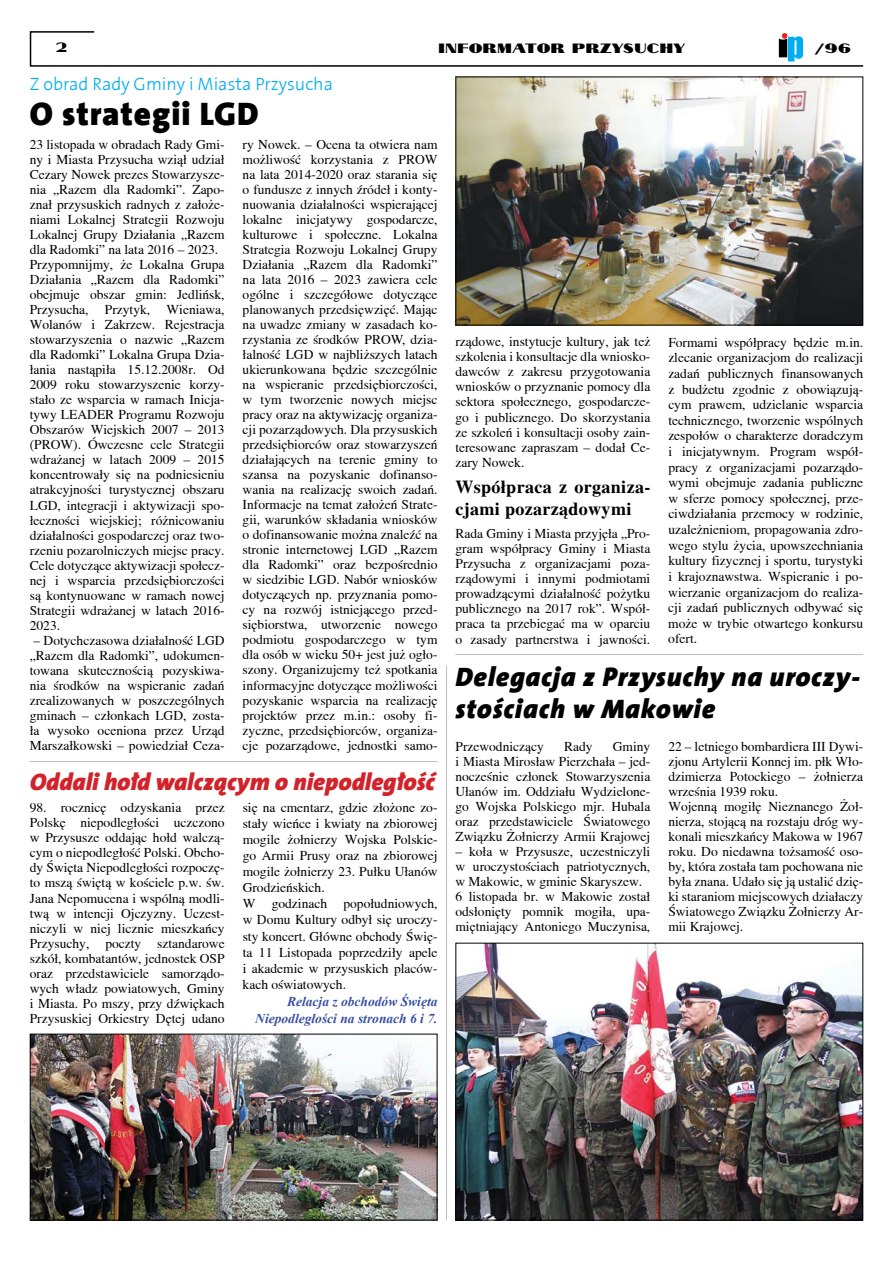
<style>
.page{position:relative;width:893px;height:1263px;background:#fff}
.page>*{position:absolute;margin:0;border:0;box-sizing:border-box;transform-origin:0 0}
.t1{font:900 33px "The Sans CEB9";letter-spacing:.03em;color:#000}
.t2{font:italic 900 27px/32.4px "The Sans CEB9";letter-spacing:.03em;color:#000}
.t3{font:italic 900 24px "The Sans CEB9";color:#d2232a}
.t4{font:700 18px/21.6px "Toronto";letter-spacing:.02em;color:#000}
.t5{font:300 18px "The Sans CEB3";color:#00aeef}
.t6{font:13.5px/15px "Toronto";color:#000;text-align:justify}
.t7{font:italic 700 13.5px/17.2px "Times New Roman";color:#374fa2;text-align:right}
.t8{font:13.5px "Cyklop";color:#000}
</style>
<div class="page">
<svg style="left:29px;top:31px;width:835px;height:36px"></svg>
<hr style="left:455px;top:654px;width:408px;height:1px;background:#bcbec0">
<hr style="left:30px;top:761px;width:407px;height:1px;background:#bcbec0">
<hr style="left:446px;top:665px;width:1px;height:555px;background:#bcbec0">
<img style="left:32px;top:1036px;width:403px;height:182px">
<div style="left:30px;top:1034px;width:407px;height:186px;border:1px solid #000"></div>
<img style="left:457px;top:945px;width:404px;height:273px">
<div style="left:455px;top:943px;width:408px;height:277px;border:1px solid #000"></div>
<img style="left:457px;top:79px;width:404px;height:244px">
<div style="left:455px;top:77px;width:408px;height:248px;border:1px solid #000"></div>
<p class="t8" style="left:55px;top:37px;width:15px">2</p>
<p class="t8" style="left:438px;top:37px;width:249px">INFORMATOR PRZYSUCHY</p>
<h3 class="t5" style="left:30px;top:74px;width:305px">Z obrad Rady Gminy i Miasta Przysucha</h3>
<p class="t8" style="left:815px;top:37px;width:38px">/96</p>
<h1 class="t1" style="left:30px;top:94px;width:230px">O strategii LGD</h1>
<p class="t6" style="left:30px;top:137px;width:196px;text-align:left">23 listopada w obradach Rady Gmi&shy;ny i Miasta Przysucha wziął udział<br>Cezary Nowek prezes Stowarzysze&shy;nia „Razem dla Radomki”. Zapo&shy;znał przysuskich radnych z założe&shy;niami Lokalnej Strategii Rozwoju<br>Lokalnej Grupy Działania „Razem dla Radomki” na lata 2016 – 2023.<br>Przypomnijmy, że Lokalna Grupa<br>Działania „Razem dla Radomki” obejmuje obszar gmin: Jedlińsk,<br>Przysucha, Przytyk, Wieniawa,<br>Wolanów i Zakrzew. Rejestracja stowarzyszenia o nazwie „Razem dla Radomki” Lokalna Grupa Dzia&shy;łania nastąpiła 15.12.2008r. Od<br>2009 roku stowarzyszenie korzy&shy;stało ze wsparcia w ramach Inicja&shy;tywy LEADER Programu Rozwoju<br>Obszarów Wiejskich 2007 – 2013 (PROW). Ówczesne cele Strategii wdrażanej w latach 2009 – 2015 koncentrowały się na podniesieniu atrakcyjności turystycznej obszaru<br>LGD, integracji i aktywizacji spo&shy;łeczności wiejskiej; różnicowaniu działalności gospodarczej oraz two&shy;rzeniu pozarolniczych miejsc pracy.<br>Cele dotyczące aktywizacji społecz&shy;nej i wsparcia przedsiębiorczości są kontynuowane w ramach nowej<br>Strategii wdrażanej w latach 2016-<br>2023.</p>
<p class="t6" style="left:30px;top:632px;width:196px">– Dotychczasowa działalność LGD „Razem dla Radomki”, udokumen&shy;towana skutecznością pozyskiwa&shy;nia środków na wspieranie zadań zrealizowanych w poszczególnych gminach – członkach LGD, zosta&shy;ła wysoko oceniona przez Urząd Marszałkowski – powiedział Ceza-</p>
<p class="t6" style="left:243px;top:137px;width:196px">ry Nowek. – Ocena ta otwiera nam możliwość korzystania z PROW na lata 2014-2020 oraz starania się o fundusze z innych źródeł i konty&shy;nuowania działalności wspierającej lokalne inicjatywy gospodarcze, kulturowe i społeczne. Lokalna Strategia Rozwoju Lokalnej Grupy Działania „Razem dla Radomki” na lata 2016 – 2023 zawiera cele ogólne i szczegółowe dotyczące planowanych przedsięwzięć. Mając na uwadze zmiany w zasadach ko&shy;rzystania ze środków PROW, dzia&shy;łalność LGD w najbliższych latach ukierunkowana będzie szczególnie na wspieranie przedsiębiorczości, w tym tworzenie nowych miejsc pracy oraz na aktywizację organiza&shy;cji pozarządowych. Dla przysuskich przedsiębiorców oraz stowarzyszeń działających na terenie gminy to szansa na pozyskanie dofinanso&shy;wania na realizację swoich zadań.<br>Informacje na temat założeń Strate&shy;gii, warunków składania wniosków o dofinansowanie można znaleźć na stronie internetowej LGD „Razem dla Radomki” oraz bezpośrednio w siedzibie LGD. Nabór wniosków dotyczących np. przyznania pomo&shy;cy na rozwój istniejącego przed&shy;siębiorstwa, utworzenie nowego podmiotu gospodarczego w tym dla osób w wieku 50+ jest już ogło&shy;szony. Organizujemy też spotkania informacyjne dotyczące możliwości pozyskanie wsparcia na realizację projektów przez m.in.: osoby fi&shy;zyczne, przedsiębiorców, organiza&shy;cje pozarządowe, jednostki samo-</p>
<h3 class="t3" style="left:30px;top:768px;width:406px">Oddali hołd walczącym o niepodległość</h3>
<p class="t6" style="left:30px;top:800px;width:196px">98. rocznicę odzyskania przez Polskę niepodległości uczczono w Przysusze oddając hołd walczą&shy;cym o niepodległość Polski. Obcho&shy;dy Święta Niepodległości rozpoczę&shy;to mszą świętą w kościele p.w. św.<br>Jana Nepomucena i wspólną modli&shy;twą w intencji Ojczyzny. Uczest&shy;niczyli w niej licznie mieszkańcy Przysuchy, poczty sztandarowe szkół, kombatantów, jednostek OSP oraz przedstawiciele samorządo&shy;wych władz powiatowych, Gminy i Miasta. Po mszy, przy dźwiękach Przysuskiej Orkiestry Dętej udano</p>
<p class="t6" style="left:243px;top:799px;width:196px;line-height:16px;text-align:left">się na cmentarz, gdzie złożone zo&shy;stały wieńce i kwiaty na zbiorowej mogile żołnierzy Wojska Polskie&shy;go Armii Prusy oraz na zbiorowej mogile żołnierzy 23. Pułku Ułanów<br>Grodzieńskich.<br>W godzinach popołudniowych, w Domu Kultury odbył się uroczy&shy;sty koncert. Główne obchody Świę&shy;ta 11 Listopada poprzedziły apele i akademie w przysuskich placów&shy;kach oświatowych.</p>
<p class="t7" style="left:255px;top:992px;width:184px">Relacja z obchodów Święta<br>Niepodległości na stronach 6 i 7.</p>
<p class="t6" style="left:455px;top:334px;width:196px">rządowe, instytucje kultury, jak też szkolenia i konsultacje dla wniosko&shy;dawców z zakresu przygotowania wniosków o przyznanie pomocy dla sektora społecznego, gospodarcze&shy;go i publicznego. Do skorzystania ze szkoleń i konsultacji osoby zain&shy;teresowane zapraszam – dodał Ce&shy;zary Nowek.</p>
<h3 class="t4" style="left:455px;top:476px;width:196px">Współpraca z organiza&shy;cjami pozarządowymi</h3>
<p class="t6" style="left:455px;top:526px;width:196px">Rada Gminy i Miasta przyjęła „Pro&shy;gram współpracy Gminy i Miasta Przysucha z organizacjami poza&shy;rządowymi i innymi podmiotami prowadzącymi działalność pożytku publicznego na 2017 rok”. Współ&shy;praca ta przebiegać ma w oparciu o zasady partnerstwa i jawności.</p>
<p class="t6" style="left:668px;top:334px;width:196px;line-height:15.6px">Formami współpracy będzie m.in. zlecanie organizacjom do realizacji zadań publicznych finansowanych z budżetu zgodnie z obowiązują&shy;cym prawem, udzielanie wsparcia technicznego, tworzenie wspólnych zespołów o charakterze doradczym i inicjatywnym. Program współ&shy;pracy z organizacjami pozarządo&shy;wymi obejmuje zadania publiczne w sferze pomocy społecznej, prze&shy;ciwdziałania przemocy w rodzinie, uzależnieniom, propagowania zdro&shy;wego stylu życia, upowszechniania kultury fizycznej i sportu, turystyki i krajoznawstwa. Wspieranie i po&shy;wierzanie organizacjom do realiza&shy;cji zadań publicznych odbywać się może w trybie otwartego konkursu ofert.</p>
<h2 class="t2" style="left:455px;top:661px;width:406px">Delegacja z Przysuchy na uroczy&shy;stościach w Makowie</h2>
<p class="t6" style="left:455px;top:739px;width:90px">Przewodniczący</p>
<p class="t6" style="left:564px;top:739px;width:30px">Rady</p>
<p class="t6" style="left:668px;top:739px;width:196px;text-align:left">22 – letniego bombardiera III Dywi&shy;zjonu Artylerii Konnej im. płk Wło&shy;dzimierza Potockiego – żołnierza września 1939 roku.<br>Wojenną mogiłę Nieznanego Żoł&shy;nierza, stojącą na rozstaju dróg wy&shy;konali mieszkańcy Makowa w 1967 roku. Do niedawna tożsamość oso&shy;by, która została tam pochowana nie była znana. Udało się ją ustalić dzię&shy;ki staraniom miejscowych działaczy<br>Światowego Związku Żołnierzy Ar&shy;mii Krajowej.</p>
<p class="t6" style="left:455px;top:739px;width:196px;text-indent:157px">Gminy i Miasta Mirosław Pierzchała – jed&shy;nocześnie członek Stowarzyszenia Ułanów im. Oddziału Wydzielone&shy;go Wojska Polskiego mjr. Hubala oraz przedstawiciele Światowego Związku Żołnierzy Armii Krajowej</p>
<p class="t6" style="left:455px;top:844px;width:196px;text-align:left">– koła w Przysusze, uczestniczyli w uroczystościach patriotycznych, w Makowie, w gminie Skaryszew.<br>6 listopada br. w Makowie został odsłonięty pomnik mogiła, upa&shy;miętniający Antoniego Muczynisa,</p>
</div>
